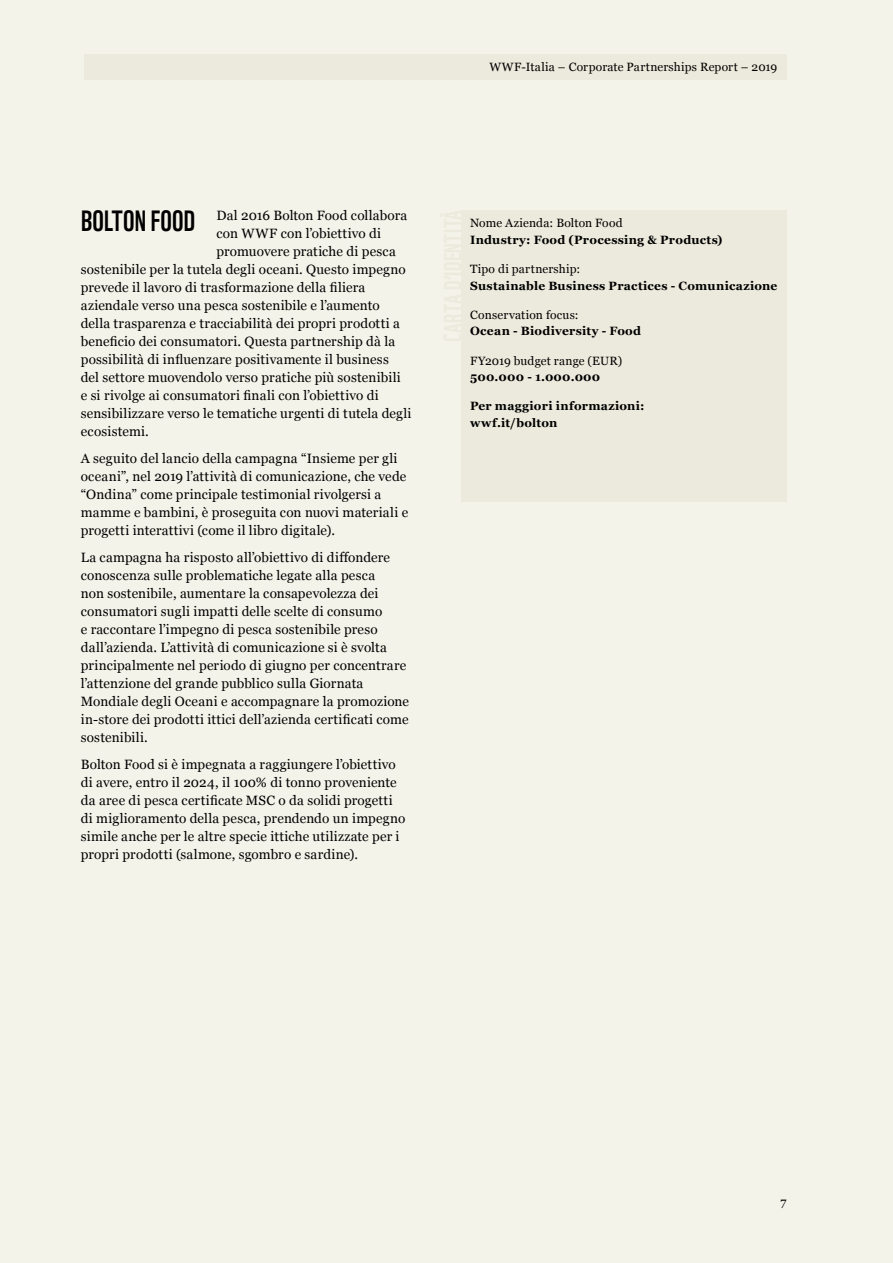
<style>
.page{position:relative;width:893px;height:1263px;background:#f4f3ea}
.page>*{position:absolute;margin:0;border:0;box-sizing:border-box;transform-origin:0 0}
.t1{font:28.5px "WWF";letter-spacing:.005em;color:#000}
.t2{font:13.5px/18px "Georgia";letter-spacing:.015em;color:#000}
.t3{font:700 12px/16.5px "Georgia";letter-spacing:.02em;color:#000}
.t4{font:12px "Georgia";letter-spacing:.015em;color:#000}
</style>
<div class="page">
<div style="left:84px;top:54px;width:703px;height:26px;background:#eceadc"></div>
<div style="left:462px;top:210px;width:325px;height:291px;background:#eceadc"></div>
<h1 class="t1" style="left:81px;top:198px;width:116px">BOLTON FOOD</h1>
<p class="t2" style="left:216px;top:206px;width:192px">Dal 2016 Bolton Food collabora</p>
<p class="t2" style="left:216px;top:224px;width:166px">con WWF con l’obiettivo di</p>
<p class="t2" style="left:216px;top:242px;width:181px">promuovere pratiche di pesca</p>
<p class="t2" style="left:81px;top:260px;width:326px">sostenibile per la tutela degli oceani. Questo impegno</p>
<p class="t2" style="left:81px;top:278px;width:286px">prevede il lavoro di trasformazione della filiera</p>
<p class="t2" style="left:81px;top:296px;width:300px">aziendale verso una pesca sostenibile e l’aumento</p>
<p class="t2" style="left:81px;top:314px;width:321px">della trasparenza e tracciabilità dei propri prodotti a</p>
<p class="t2" style="left:81px;top:332px;width:316px">beneficio dei consumatori. Questa partnership dà la</p>
<p class="t2" style="left:81px;top:350px;width:310px">possibilità di influenzare positivamente il business</p>
<p class="t2" style="left:81px;top:368px;width:321px">del settore muovendolo verso pratiche più sostenibili</p>
<p class="t2" style="left:81px;top:386px;width:300px">e si rivolge ai consumatori finali con l’obiettivo di</p>
<p class="t2" style="left:81px;top:404px;width:332px">sensibilizzare verso le tematiche urgenti di tutela degli</p>
<p class="t2" style="left:81px;top:422px;width:70px">ecosistemi.</p>
<p class="t2" style="left:81px;top:449px;width:329px">A seguito del lancio della campagna “Insieme per gli oceani”, nel 2019 l’attività di comunicazione, che vede “Ondina” come principale testimonial rivolgersi a mamme e bambini, è proseguita con nuovi materiali e progetti interattivi (come il libro digitale).</p>
<p class="t2" style="left:81px;top:548px;width:330px">La campagna ha risposto all’obiettivo di diffondere conoscenza sulle problematiche legate alla pesca<br>non sostenibile, aumentare la consapevolezza dei consumatori sugli impatti delle scelte di consumo<br>e raccontare l’impegno di pesca sostenibile preso dall’azienda. L’attività di comunicazione si è svolta principalmente nel periodo di giugno per concentrare l’attenzione del grande pubblico sulla Giornata Mondiale degli Oceani e accompagnare la promozione in-store dei prodotti ittici dell’azienda certificati come sostenibili.</p>
<p class="t2" style="left:81px;top:755px;width:326px">Bolton Food si è impegnata a raggiungere l’obiettivo di avere, entro il 2024, il 100% di tonno proveniente da aree di pesca certificate MSC o da solidi progetti di miglioramento della pesca, prendendo un impegno simile anche per le altre specie ittiche utilizzate per i propri prodotti (salmone, sgombro e sardine).</p>
<p class="t4" style="left:489px;top:58px;width:290px">WWF-Italia – Corporate Partnerships Report – 2019</p>
<p class="t4" style="left:470px;top:215px;width:154px">Nome Azienda: Bolton Food</p>
<p class="t3" style="left:470px;top:231px;width:254px">Industry: Food (Processing &amp; Products)</p>
<p class="t4" style="left:470px;top:260px;width:112px">Tipo di partnership:</p>
<p class="t3" style="left:470px;top:277px;width:309px">Sustainable Business Practices - Comunicazione</p>
<p class="t4" style="left:470px;top:306px;width:110px">Conservation focus:</p>
<p class="t3" style="left:470px;top:322px;width:173px">Ocean - Biodiversity - Food</p>
<p class="t4" style="left:470px;top:352px;width:154px">FY2019 budget range (EUR)</p>
<p class="t3" style="left:470px;top:368px;width:132px">500.000 - 1.000.000</p>
<p class="t3" style="left:470px;top:397px;width:176px">Per maggiori informazioni: wwf.it/bolton</p>
<p class="t4" style="left:781px;top:1193px;width:8px">7</p>
</div>
